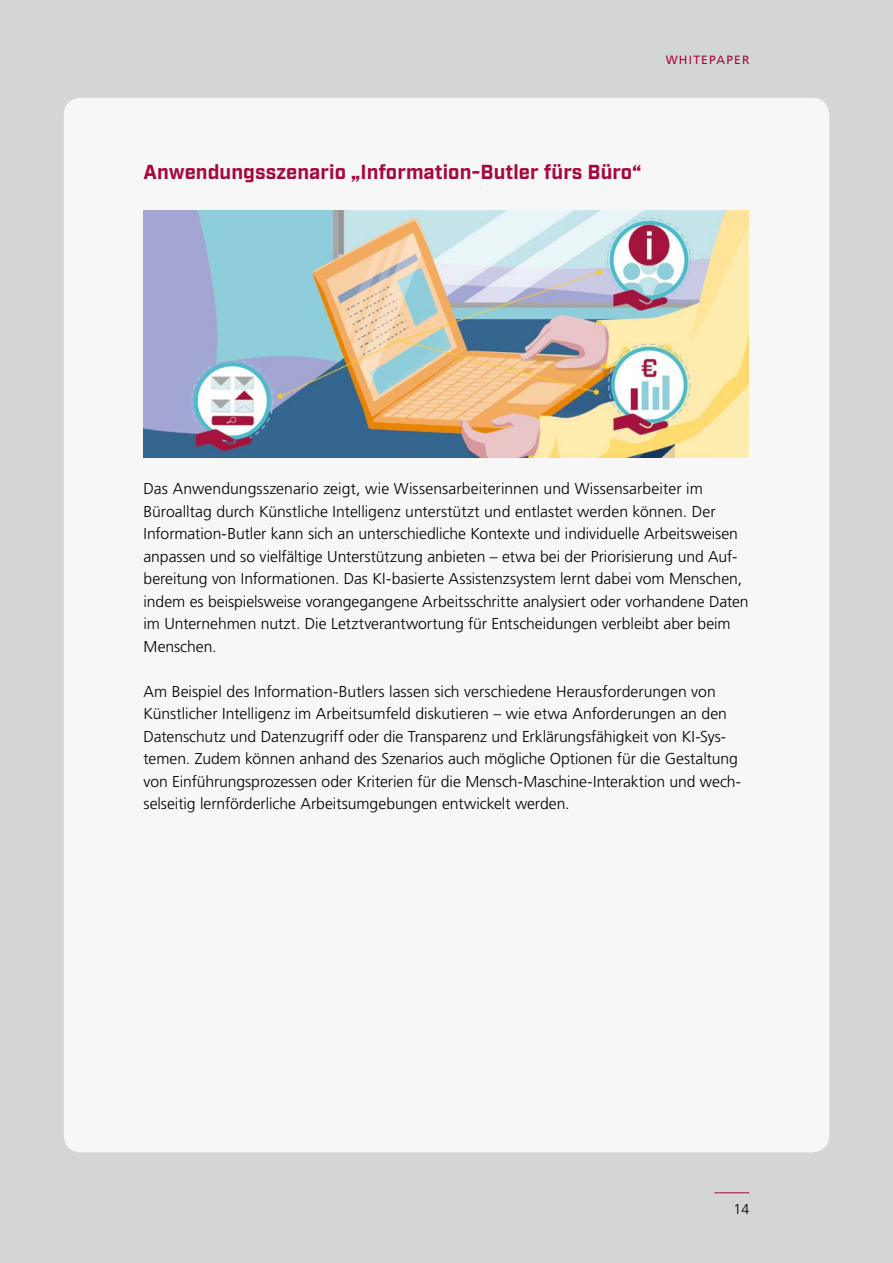
<style>
.page{position:relative;width:893px;height:1263px;background:#d4d5d5}
.page>*{position:absolute;margin:0;border:0;box-sizing:border-box;transform-origin:0 0}
.t1{font:700 20.25px "Industry";letter-spacing:.005em;color:#a5083d}
.t2{font:300 15.75px/22.5px "Frutiger";letter-spacing:-.005em;color:#000}
.t3{font:300 14.25px "Frutiger";color:#000}
.t4{font:12px "Frutiger";letter-spacing:.1em;color:#a5083d}
</style>
<div class="page">
<hr style="left:714px;top:1192px;width:35px;height:1px;background:#a5083d">
<div style="left:64px;top:98px;width:765px;height:1054px;background:#f7f7f7;border-radius:17px"></div>
<img style="left:144px;top:211px;width:605px;height:247px">
<p class="t4" style="left:666px;top:53px;width:85px">WHITEPAPER</p>
<p class="t1" style="left:144px;top:160px;width:499px">Anwendungsszenario „Information-Butler fürs Büro“</p>
<p class="t2" style="left:144px;top:478px;width:607px">Das Anwendungsszenario zeigt, wie Wissensarbeiterinnen und Wissensarbeiter im Büroalltag durch Künstliche Intelligenz unterstützt und entlastet werden können. Der Information-Butler kann sich an unterschiedliche Kontexte und individuelle Arbeitsweisen anpassen und so vielfältige Unterstützung anbieten – etwa bei der Priorisierung und Auf&shy;bereitung von Informationen. Das KI-basierte Assistenzsystem lernt dabei vom Menschen, indem es beispielsweise vorangegangene Arbeitsschritte analysiert oder vorhandene Daten im Unternehmen nutzt. Die Letztverantwortung für Entscheidungen verbleibt aber beim Menschen.</p>
<p class="t2" style="left:144px;top:680px;width:599px">Am Beispiel des Information-Butlers lassen sich verschiedene Herausforderungen von Künstlicher Intelligenz im Arbeitsumfeld diskutieren – wie etwa Anforderungen an den Datenschutz und Datenzugriff oder die Transparenz und Erklärungsfähigkeit von KI-Sys&shy;temen. Zudem können anhand des Szenarios auch mögliche Optionen für die Gestaltung von Einführungsprozessen oder Kriterien für die Mensch-Maschine-Interaktion und wech&shy;selseitig lernförderliche Arbeitsumgebungen entwickelt werden.</p>
<p class="t3" style="left:734px;top:1201px;width:17px">14</p>
</div>
